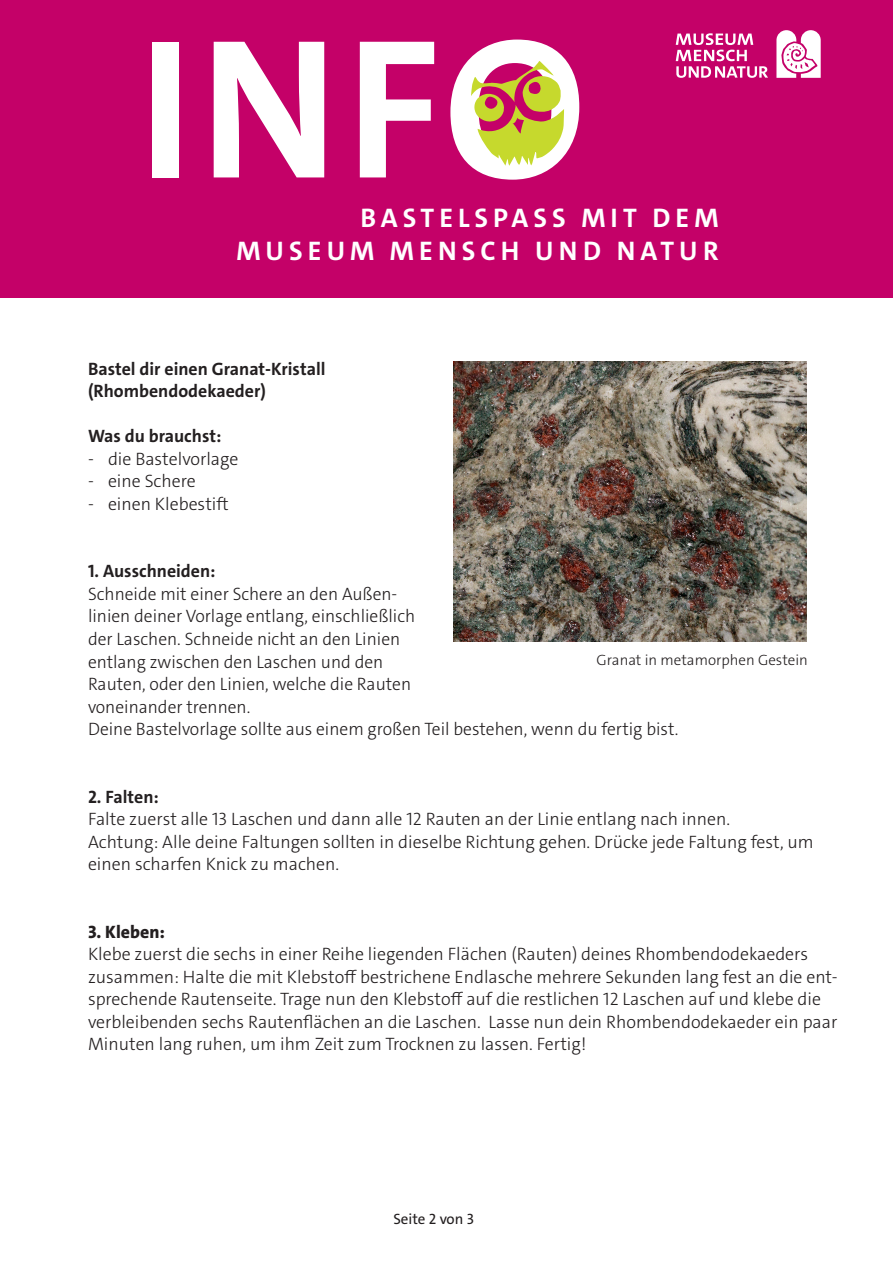
<style>
.page{position:relative;width:893px;height:1263px;background:#fff}
.page>*{position:absolute;margin:0;border:0;box-sizing:border-box;transform-origin:0 0}
.t1{font:700 201px "The Sans C4 s";color:#fff}
.t2{font:700 27px/33px "The Sans C4 s";letter-spacing:.19em;color:#fff;text-align:right}
.t3{font:300 18px/22.5px "The Sans C4 s";color:#231f20}
.t4{font:700 18px/22.5px "The Sans C4 s";color:#231f20}
.t5{font:800 18px "The Sans C4 s";color:#231f20}
.t6{font:300 15px "The Sans C4 s";color:#231f20}
.t7{font:15px "The Sans C4 s";color:#231f20}
</style>
<div class="page">
<div style="left:0;top:0;width:893px;height:298px;background:#c40168"></div>
<svg style="left:676px;top:33px;width:92px;height:45px"></svg>
<svg style="left:776px;top:30px;width:45px;height:48px;background:#f1c4dc"></svg>
<svg style="left:471px;top:61px;width:93px;height:105px"></svg>
<img style="left:454px;top:361px;width:352px;height:280px">
<h1 class="t1" style="left:138px;top:-20px;width:450px">INFO</h1>
<h2 class="t2" style="left:236px;top:201px;width:484px">BASTELSPASS MIT DEM<br>MUSEUM MENSCH UND NATUR</h2>
<p class="t4" style="left:88px;top:358px;width:239px">Bastel dir einen Granat-Kristall (Rhombendodekaeder)</p>
<p class="t4" style="left:88px;top:425px;width:135px">Was du brauchst:</p>
<p class="t3" style="left:88px;top:448px;width:152px">- die Bastelvorlage</p>
<p class="t3" style="left:88px;top:470px;width:109px">- eine Schere</p>
<p class="t3" style="left:88px;top:493px;width:142px">- einen Klebestift</p>
<p class="t4" style="left:88px;top:560px;width:129px">1. Ausschneiden:</p>
<p class="t3" style="left:88px;top:583px;width:592px">Schneide mit einer Schere an den Außen-<br>linien deiner Vorlage entlang, einschließlich<br>der Laschen. Schneide nicht an den Linien<br>entlang zwischen den Laschen und den<br>Rauten, oder den Linien, welche die Rauten<br>voneinander trennen.<br>Deine Bastelvorlage sollte aus einem großen Teil bestehen, wenn du fertig bist.</p>
<p class="t6" style="left:597px;top:650px;width:213px">Granat in metamorphen Gestein</p>
<p class="t4" style="left:88px;top:785px;width:72px">2. Falten:</p>
<p class="t3" style="left:88px;top:808px;width:727px">Falte zuerst alle 13 Laschen und dann alle 12 Rauten an der Linie entlang nach innen.<br>Achtung: Alle deine Faltungen sollten in dieselbe Richtung gehen. Drücke jede Faltung fest, um einen scharfen Knick zu machen.</p>
<p class="t5" style="left:88px;top:920px;width:78px">3. Kleben:</p>
<p class="t3" style="left:88px;top:943px;width:751px">Klebe zuerst die sechs in einer Reihe liegenden Flächen (Rauten) deines Rhombendodekaeders zusammen: Halte die mit Klebstoff bestrichene Endlasche mehrere Sekunden lang fest an die ent&shy;sprechende Rautenseite. Trage nun den Klebstoff auf die restlichen 12 Laschen auf und klebe die verbleibenden sechs Rautenflächen an die Laschen. Lasse nun dein Rhombendodekaeder ein paar Minuten lang ruhen, um ihm Zeit zum Trocknen zu lassen. Fertig!</p>
<p class="t7" style="left:393px;top:1209px;width:82px">Seite 2 von 3</p>
</div>
